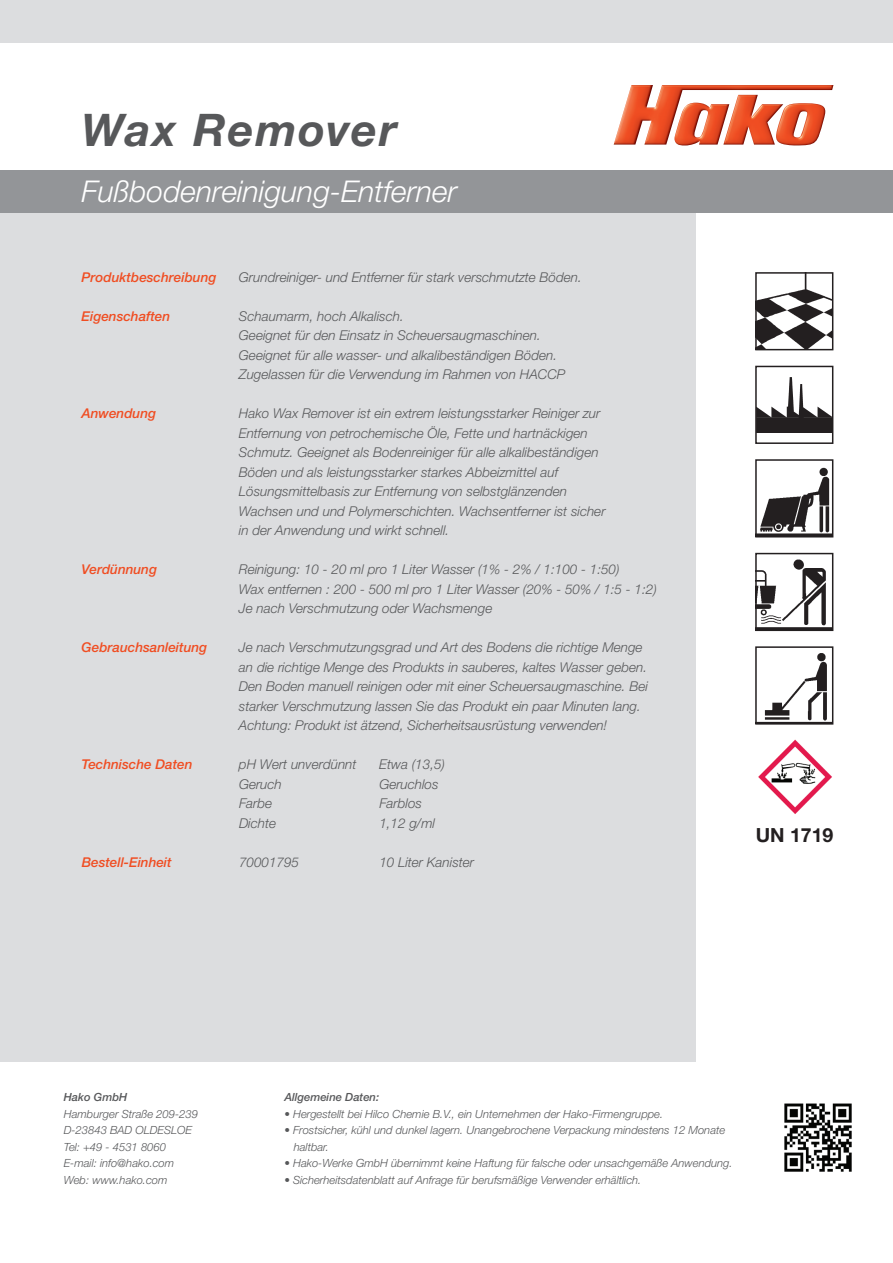
<style>
.page{position:relative;width:893px;height:1263px;background:#fff}
.page>*{position:absolute;margin:0;border:0;box-sizing:border-box;transform-origin:0 0}
.t1{font:italic 700 45px "Helvetica Neue LT Std";letter-spacing:.04em;color:#57585a}
.t2{font:italic 300 30px "Helvetica Neue LT Std";color:#fff}
.t3{font:700 19.5px "Helvetica Neue LT Std";color:#231f20}
.t4{font:italic 300 13.5px/19.5px "Helvetica Neue LT Std";color:#57585a}
.t5{font:italic 500 13.5px "Helvetica Neue LT Std";color:#f04d22}
.t6{font:italic 300 11.25px/16.5px "Helvetica Neue LT Std";color:#57585a}
.t7{font:italic 500 11.25px "Helvetica Neue LT Std";color:#57585a}
.s1{font-weight:500}
</style>
<div class="page">
<div style="left:0;top:213px;width:695px;height:849px;background:#dcdddf"></div>
<div style="left:0;top:0;width:893px;height:43px;background:#dcdddf"></div>
<div style="left:0;top:170px;width:893px;height:43px;background:#939598"></div>
<img style="left:614px;top:85px;width:219px;height:61px">
<img style="left:784px;top:1103px;width:68px;height:69px">
<img style="left:758px;top:275px;width:72px;height:72px">
<div style="left:755px;top:272px;width:78px;height:78px;border:2px solid #231f20"></div>
<img style="left:758px;top:467px;width:72px;height:67px">
<div style="left:755px;top:459px;width:78px;height:78px;border:2px solid #231f20"></div>
<img style="left:758px;top:559px;width:72px;height:69px">
<div style="left:755px;top:553px;width:78px;height:78px;border:2px solid #231f20"></div>
<img style="left:758px;top:653px;width:72px;height:69px">
<div style="left:755px;top:646px;width:78px;height:79px;border:2px solid #231f20"></div>
<img style="left:758px;top:377px;width:72px;height:55px">
<div style="left:755px;top:366px;width:78px;height:78px;border:2px solid #231f20"></div>
<img style="left:758px;top:740px;width:74px;height:74px">
<h1 class="t1" style="left:82px;top:102px;width:316px">Wax Remover</h1>
<h2 class="t2" style="left:82px;top:174px;width:377px">Fußbodenreinigung-Entferner</h2>
<p class="t5" style="left:82px;top:269px;width:136px">Produktbeschreibung</p>
<p class="t4" style="left:239px;top:267px;width:344px">Grundreiniger- und Entferner für stark verschmutzte Böden.</p>
<p class="t5" style="left:82px;top:308px;width:90px">Eigenschaften</p>
<p class="t4" style="left:239px;top:306px;width:328px">Schaumarm, hoch Alkalisch.<br>Geeignet für den Einsatz in Scheuersaugmaschinen.<br>Geeignet für alle wasser- und alkalibeständigen Böden.<br>Zugelassen für die Verwendung im Rahmen von HACCP</p>
<p class="t5" style="left:82px;top:405px;width:76px">Anwendung</p>
<p class="t4" style="left:239px;top:404px;width:368px">Hako Wax Remover ist ein extrem leistungsstarker Reiniger zur Entfernung von petrochemische Öle, Fette und hartnäckigen Schmutz. Geeignet als Bodenreiniger für alle alkalibeständigen Böden und als leistungsstarker starkes Abbeizmittel auf Lösungsmittelbasis zur Entfernung von selbstglänzenden Wachsen und und Polymerschichten. Wachsentferner ist sicher in der Anwendung und wirkt schnell.</p>
<p class="t5" style="left:82px;top:561px;width:77px">Verdünnung</p>
<p class="t4" style="left:239px;top:559px;width:419px">Reinigung: 10 - 20 ml pro 1 Liter Wasser (1% - 2% / 1:100 - 1:50)<br>Wax entfernen : 200 - 500 ml pro 1 Liter Wasser (20% - 50% / 1:5 - 1:2)<br>Je nach Verschmutzung oder Wachsmenge</p>
<p class="t5" style="left:82px;top:639px;width:127px">Gebrauchsanleitung</p>
<p class="t4" style="left:239px;top:637px;width:410px">Je nach Verschmutzungsgrad und Art des Bodens die richtige Menge an die richtige Menge des Produkts in sauberes, kaltes Wasser geben.<br>Den Boden manuell reinigen oder mit einer Scheuersaugmaschine. Bei starker Verschmutzung lassen Sie das Produkt ein paar Minuten lang.<br>Achtung: Produkt ist ätzend, Sicherheitsausrüstung verwenden!</p>
<p class="t5" style="left:82px;top:756px;width:112px">Technische Daten</p>
<p class="t4" style="left:239px;top:754px;width:119px">pH Wert unverdünnt</p>
<p class="t4" style="left:379px;top:754px;width:67px">Etwa (13,5)</p>
<p class="t4" style="left:239px;top:774px;width:44px">Geruch</p>
<p class="t4" style="left:379px;top:774px;width:61px">Geruchlos</p>
<p class="t4" style="left:239px;top:793px;width:35px">Farbe</p>
<p class="t4" style="left:379px;top:793px;width:44px">Farblos</p>
<p class="t4" style="left:239px;top:813px;width:39px">Dichte</p>
<p class="t4" style="left:379px;top:813px;width:57px">1,12 g/ml</p>
<p class="t5" style="left:82px;top:854px;width:92px">Bestell-Einheit</p>
<p class="t4" style="left:239px;top:852px;width:62px">70001795</p>
<p class="t4" style="left:379px;top:852px;width:96px">10 Liter Kanister</p>
<h3 class="t3" style="left:756px;top:823px;width:79px">UN 1719</h3>
<p class="t7" style="left:64px;top:1090px;width:65px">Hako GmbH</p>
<p class="t6" style="left:64px;top:1105px;width:136px">Hamburger Straße 209-239<br>D-23843 BAD OLDESLOE<br>Tel: +49 - 4531 8060<br>E-mail: info@hako.com<br>Web: www.hako.com</p>
<p class="t7" style="left:284px;top:1090px;width:96px">Allgemeine Daten:</p>
<p class="t6" style="left:284px;top:1105px;width:380px"><span class="s1">•</span> Hergestellt bei Hilco Chemie B.V., ein Unternehmen der Hako-Firmengruppe.</p>
<p class="t6" style="left:294px;top:1121px;width:433px;text-indent:-9px"><span class="s1">•</span> Frostsicher, kühl und dunkel lagern. Unangebrochene Verpackung mindestens 12 Monate haltbar.</p>
<p class="t6" style="left:284px;top:1154px;width:450px"><span class="s1">•</span> Hako-Werke GmbH übernimmt keine Haftung für falsche oder unsachgemäße Anwendung.</p>
<p class="t6" style="left:284px;top:1171px;width:358px"><span class="s1">•</span> Sicherheitsdatenblatt auf Anfrage für berufsmäßige Verwender erhältlich.</p>
</div>
